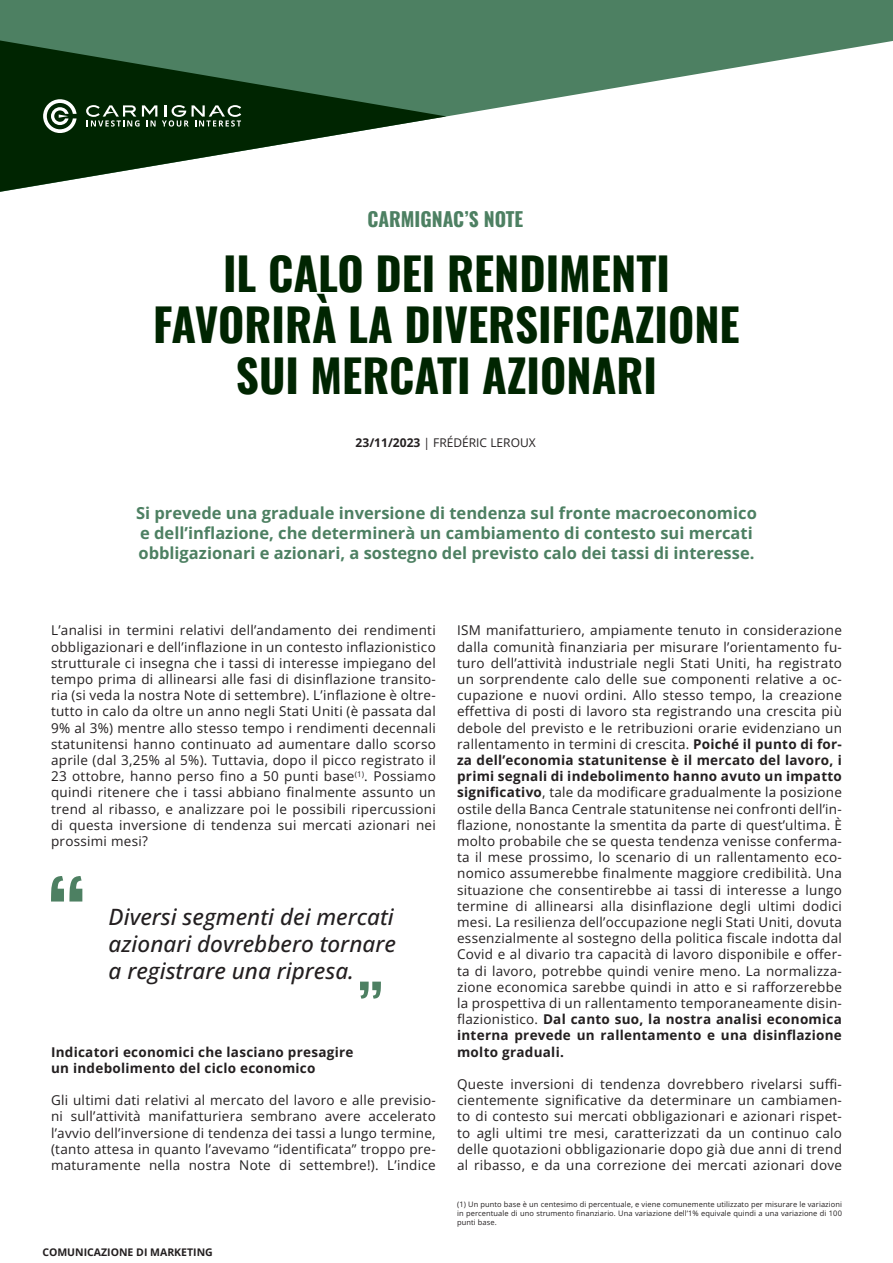
<style>
.page{position:relative;width:893px;height:1263px;background:#fff}
.page>*{position:absolute;margin:0;border:0;box-sizing:border-box;transform-origin:0 0}
.t1{font:700 45px/51px "Oswald";color:#002501;text-align:center}
.t2{font:italic 500 22.5px/27px "Open Sans";color:#231f20;text-align:justify}
.t3{font:700 19.5px "Oswald";color:#4d8062}
.t4{font:700 16.5px/19.8px "Open Sans";color:#4d8062}
.t5{font:13.5px/16.2px "Open Sans";letter-spacing:.02em;color:#231f20;text-align:justify}
.t6{font:700 13.5px/16.2px "Open Sans";letter-spacing:.02em;color:#231f20}
.t7{font:12px "Open Sans";color:#231f20}
.t8{font:700 10.5px "Open Sans";color:#231f20}
.t9{font:7.5px/9px "Open Sans";letter-spacing:.01em;color:#231f20;text-align:justify}
.s1{font-weight:700}
</style>
<div class="page">
<svg style="left:0;top:0;width:893px;height:117px;fill:#4d8062"></svg>
<svg style="left:0;top:40px;width:446px;height:152px"></svg>
<svg style="left:43px;top:99px;width:34px;height:34px"></svg>
<svg style="left:86px;top:105px;width:155px;height:22px"></svg>
<svg style="left:51px;top:876px;width:31px;height:25px"></svg>
<svg style="left:360px;top:981px;width:21px;height:18px"></svg>
<h3 class="t3" style="left:367px;top:202px;width:157px">CARMIGNAC’S NOTE</h3>
<h1 class="t1" style="left:153px;top:244px;width:588px">IL CALO DEI RENDIMENTI<br>FAVORIRÀ LA DIVERSIFICAZIONE<br>SUI MERCATI AZIONARI</h1>
<p class="t7" style="left:356px;top:434px;width:182px"><span class="s1">23/11/2023</span> | FRÉDÉRIC LEROUX</p>
<p class="t4" style="left:136px;top:503px;width:622px">Si prevede una graduale inversione di tendenza sul fronte macroeconomico e dell’inflazione, che determinerà un cambiamento di contesto sui mercati obbligazionari e azionari, a sostegno del previsto calo dei tassi di interesse.</p>
<p class="t5" style="left:51px;top:622px;width:386px">L’analisi in termini relativi dell’andamento dei rendimenti obbligazionari e dell’inflazione in un contesto inflazionistico strutturale ci insegna che i tassi di interesse impiegano del tempo prima di allinearsi alle fasi di disinflazione transito&shy;ria (si veda la nostra Note di settembre). L’inflazione è oltre&shy;tutto in calo da oltre un anno negli Stati Uniti (è passata dal 9% al 3%) mentre allo stesso tempo i rendimenti decennali statunitensi hanno continuato ad aumentare dallo scorso aprile (dal 3,25% al 5%). Tuttavia, dopo il picco registrato il 23 ottobre, hanno perso fino a 50 punti base<sup>(1)</sup>. Possiamo quindi ritenere che i tassi abbiano finalmente assunto un trend al ribasso, e analizzare poi le possibili ripercussioni di questa inversione di tendenza sui mercati azionari nei prossimi mesi?</p>
<h2 class="t2" style="left:109px;top:902px;width:289px">Diversi segmenti dei mercati azionari dovrebbero tornare a registrare una ripresa.</h2>
<p class="t6" style="left:51px;top:1043px;width:304px">Indicatori economici che lasciano presagire un indebolimento del ciclo economico</p>
<p class="t5" style="left:51px;top:1092px;width:386px">Gli ultimi dati relativi al mercato del lavoro e alle previsio&shy;ni sull’attività manifatturiera sembrano avere accelerato l’avvio dell’inversione di tendenza dei tassi a lungo termine, (tanto attesa in quanto l’avevamo “identificata” troppo pre&shy;maturamente nella nostra Note di settembre!). L’indice</p>
<p class="t8" style="left:42px;top:1245px;width:172px">COMUNICAZIONE DI MARKETING</p>
<p class="t5" style="left:457px;top:622px;width:386px">ISM manifatturiero, ampiamente tenuto in considerazione dalla comunità finanziaria per misurare l’orientamento fu&shy;turo dell’attività industriale negli Stati Uniti, ha registrato un sorprendente calo delle sue componenti relative a oc&shy;cupazione e nuovi ordini. Allo stesso tempo, la creazione effettiva di posti di lavoro sta registrando una crescita più debole del previsto e le retribuzioni orarie evidenziano un rallentamento in termini di crescita. <span class="s1">Poiché il punto di for&shy;za dell’economia statunitense è il mercato del lavoro, i primi segnali di indebolimento hanno avuto un impatto significativo</span>, tale da modificare gradualmente la posizione ostile della Banca Centrale statunitense nei confronti dell’in&shy;flazione, nonostante la smentita da parte di quest’ultima. È molto probabile che se questa tendenza venisse conferma&shy;ta il mese prossimo, lo scenario di un rallentamento eco&shy;nomico assumerebbe finalmente maggiore credibilità. Una situazione che consentirebbe ai tassi di interesse a lungo termine di allinearsi alla disinflazione degli ultimi dodici mesi. La resilienza dell’occupazione negli Stati Uniti, dovuta essenzialmente al sostegno della politica fiscale indotta dal Covid e al divario tra capacità di lavoro disponibile e offer&shy;ta di lavoro, potrebbe quindi venire meno. La normalizza&shy;zione economica sarebbe quindi in atto e si rafforzerebbe la prospettiva di un rallentamento temporaneamente disin&shy;flazionistico. <span class="s1">Dal canto suo, la nostra analisi economica interna prevede un rallentamento e una disinflazione molto graduali.</span></p>
<p class="t5" style="left:457px;top:1075px;width:386px">Queste inversioni di tendenza dovrebbero rivelarsi suffi&shy;cientemente significative da determinare un cambiamen&shy;to di contesto sui mercati obbligazionari e azionari rispet&shy;to agli ultimi tre mesi, caratterizzati da un continuo calo delle quotazioni obbligazionarie dopo già due anni di trend al ribasso, e da una correzione dei mercati azionari dove</p>
<p class="t9" style="left:457px;top:1200px;width:386px">(1) Un punto base è un centesimo di percentuale, e viene comunemente utilizzato per misurare le variazioni in percentuale di uno strumento finanziario. Una variazione dell’1% equivale quindi a una variazione di 100 punti base.</p>
</div>
